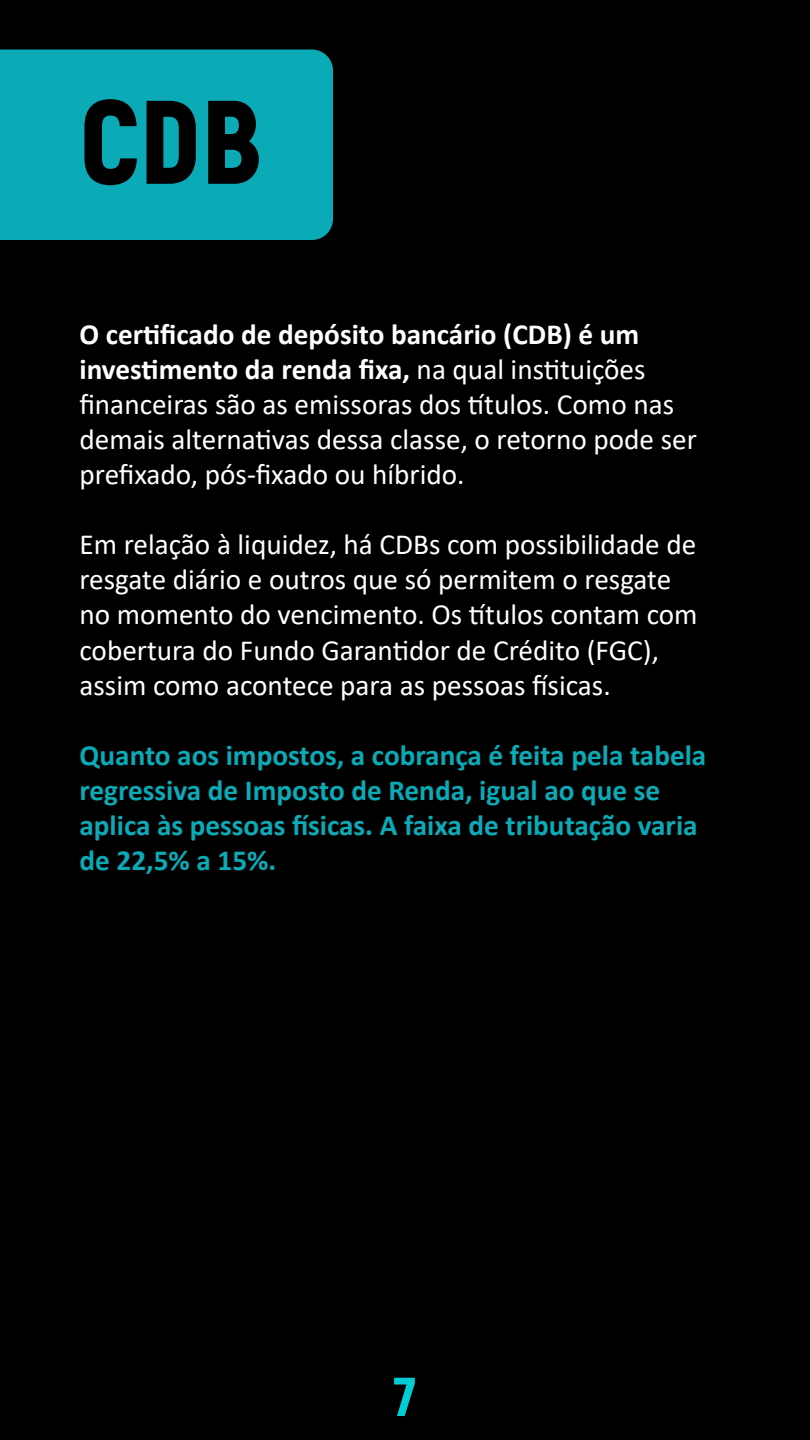
<style>
.page{position:relative;width:810px;height:1440px;background:#000}
.page>*{position:absolute;margin:0;border:0;box-sizing:border-box;transform-origin:0 0}
.t1{font:900 118.5px "Akrobat";color:#000}
.t2{font:900 54.75px "Akrobat";color:#00ced3}
.t3{font:29.25px/35.1px "Calibri";color:#fff}
.t4{font:700 29.25px/35.1px "Calibri";color:#0baab7}
.s1{font-weight:700}
</style>
<div class="page">
<div style="left:0;top:50px;width:333px;height:190px;background:#0baab7"></div>
<h1 class="t1" style="left:80px;top:65px;width:184px">CDB</h1>
<p class="t3" style="left:80px;top:316px;width:619px"><span class="s1">O certificado de depósito bancário (CDB) é um investimento da renda fixa,</span> na qual instituições financeiras são as emissoras dos títulos. Como nas demais alternativas dessa classe, o retorno pode ser prefixado, pós-fixado ou híbrido.</p>
<p class="t3" style="left:80px;top:526px;width:620px">Em relação à liquidez, há CDBs com possibilidade de resgate diário e outros que só permitem o resgate no momento do vencimento. Os títulos contam com cobertura do Fundo Garantidor de Crédito (FGC), assim como acontece para as pessoas físicas.</p>
<p class="t4" style="left:80px;top:737px;width:628px">Quanto aos impostos, a cobrança é feita pela tabela regressiva de Imposto de Renda, igual ao que se aplica às pessoas físicas. A faixa de tributação varia de 22,5% a 15%.</p>
<h2 class="t2" style="left:394px;top:1361px;width:23px">7</h2>
</div>
